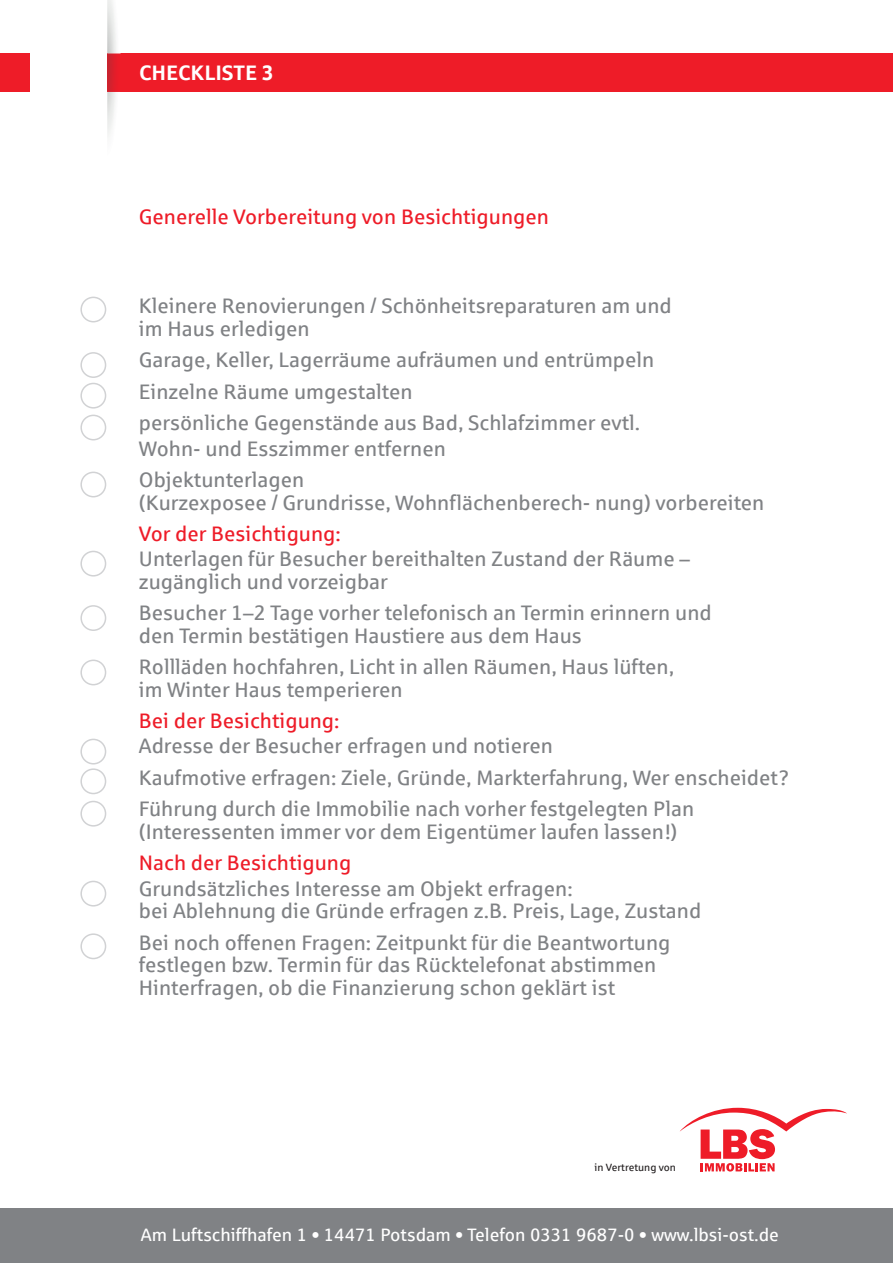
<style>
.page{position:relative;width:893px;height:1263px;background:#fff}
.page>*{position:absolute;margin:0;border:0;box-sizing:border-box;transform-origin:0 0}
.t1{font:21px/22.5px "Sparkasse Rg";color:#808285}
.t2{font:21px "Sparkasse Rg";color:#ee1c28}
.t3{font:700 21px "Sparkasse Rg";color:#fff}
.t4{font:18px "Sparkasse Rg";color:#fff}
.t5{font:10.5px "Sparkasse Rg";color:#231f20}
</style>
<div class="page">
<div style="left:0;top:54px;width:29px;height:38px;background:#ee1c28"></div>
<div style="left:107px;top:54px;width:786px;height:38px;background:#ee1c28"></div>
<img style="left:107px;top:0;width:13px;height:136px">
<img style="left:107px;top:54px;width:13px;height:38px">
<div style="left:80px;top:297px;width:26px;height:25px;border:2px solid #d1d2d4;border-radius:50%"></div>
<div style="left:80px;top:739px;width:26px;height:25px;border:2px solid #d1d2d4;border-radius:50%"></div>
<div style="left:80px;top:768px;width:26px;height:26px;border:2px solid #d1d2d4;border-radius:50%"></div>
<div style="left:80px;top:801px;width:26px;height:26px;border:2px solid #d1d2d4;border-radius:50%"></div>
<div style="left:80px;top:881px;width:26px;height:25px;border:2px solid #d1d2d4;border-radius:50%"></div>
<div style="left:80px;top:352px;width:26px;height:26px;border:2px solid #d1d2d4;border-radius:50%"></div>
<div style="left:80px;top:383px;width:26px;height:26px;border:2px solid #d1d2d4;border-radius:50%"></div>
<div style="left:80px;top:933px;width:26px;height:26px;border:2px solid #d1d2d4;border-radius:50%"></div>
<div style="left:80px;top:415px;width:26px;height:25px;border:2px solid #d1d2d4;border-radius:50%"></div>
<div style="left:80px;top:472px;width:26px;height:25px;border:2px solid #d1d2d4;border-radius:50%"></div>
<div style="left:80px;top:551px;width:26px;height:25px;border:2px solid #d1d2d4;border-radius:50%"></div>
<div style="left:80px;top:605px;width:26px;height:26px;border:2px solid #d1d2d4;border-radius:50%"></div>
<div style="left:80px;top:659px;width:26px;height:26px;border:2px solid #d1d2d4;border-radius:50%"></div>
<svg style="left:680px;top:1108px;width:167px;height:63px"></svg>
<div style="left:0;top:1208px;width:893px;height:55px;background:#808285"></div>
<p class="t3" style="left:139px;top:59px;width:137px">CHECKLISTE 3</p>
<p class="t2" style="left:139px;top:204px;width:411px">Generelle Vorbereitung von Besichtigungen</p>
<p class="t1" style="left:139px;top:294px;width:534px">Kleinere Renovierungen / Schönheitsreparaturen am und im Haus erledigen</p>
<p class="t1" style="left:139px;top:344px;width:517px;line-height:31.5px">Garage, Keller, Lagerräume aufräumen und entrümpeln<br>Einzelne Räume umgestalten<br>persönliche Gegenstände aus Bad, Schlafzimmer evtl.</p>
<p class="t1" style="left:139px;top:432px;width:308px;line-height:31.5px">Wohn- und Esszimmer entfernen<br>Objektunterlagen</p>
<p class="t1" style="left:139px;top:490px;width:627px">(Kurzexposee / Grundrisse, Wohnflächenberech- nung) vorbereiten</p>
<p class="t2" style="left:139px;top:521px;width:203px">Vor der Besichtigung:</p>
<p class="t1" style="left:139px;top:547px;width:553px">Unterlagen für Besucher bereithalten Zustand der Räume – zugänglich und vorzeigbar</p>
<p class="t1" style="left:139px;top:601px;width:574px">Besucher 1–2 Tage vorher telefonisch an Termin erinnern und den Termin bestätigen Haustiere aus dem Haus</p>
<p class="t1" style="left:139px;top:655px;width:537px">Rollläden hochfahren, Licht in allen Räumen, Haus lüften, im Winter Haus temperieren</p>
<p class="t2" style="left:139px;top:708px;width:202px">Bei der Besichtigung:</p>
<p class="t1" style="left:139px;top:730px;width:652px;line-height:31.5px">Adresse der Besucher erfragen und notieren<br>Kaufmotive erfragen: Ziele, Gründe, Markterfahrung, Wer enscheidet ?<br>Führung durch die Immobilie nach vorher festgelegten Plan</p>
<p class="t1" style="left:139px;top:820px;width:540px">(Interessenten immer vor dem Eigentümer laufen lassen !)</p>
<p class="t2" style="left:139px;top:850px;width:214px">Nach der Besichtigung</p>
<p class="t1" style="left:139px;top:876px;width:564px">Grundsätzliches Interesse am Objekt erfragen:<br>bei Ablehnung die Gründe erfragen z.B. Preis, Lage, Zustand</p>
<p class="t1" style="left:139px;top:930px;width:533px">Bei noch offenen Fragen: Zeitpunkt für die Beantwortung festlegen bzw. Termin für das Rücktelefonat abstimmen<br>Hinterfragen, ob die Finanzierung schon geklärt ist</p>
<p class="t5" style="left:595px;top:1161px;width:83px">in Vertretung von</p>
<p class="t4" style="left:141px;top:1223px;width:640px">Am Luftschiffhafen 1 • 14471 Potsdam • Telefon 0331 9687-0 • www.lbsi-ost.de</p>
</div>
